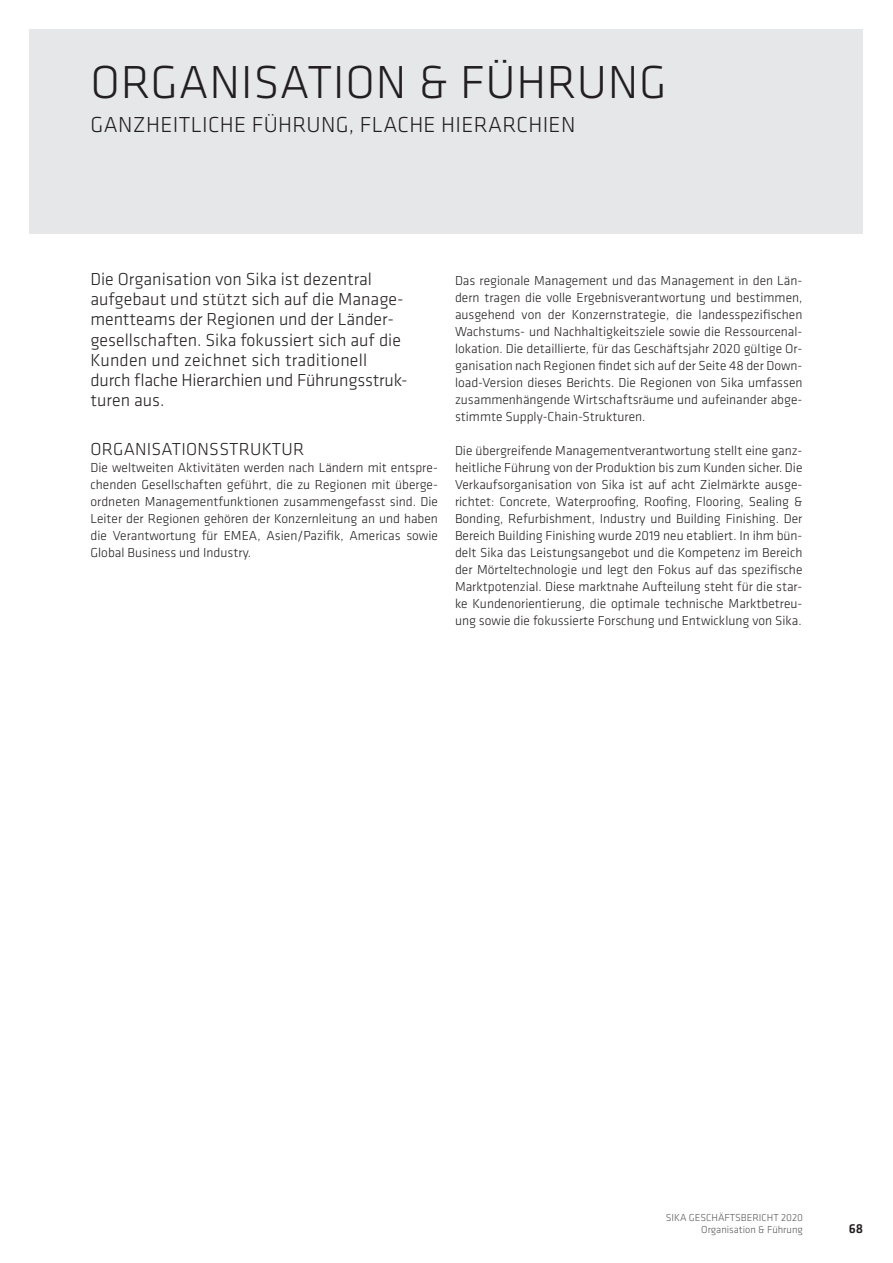
<style>
.page{position:relative;width:893px;height:1263px;background:#fff}
.page>*{position:absolute;margin:0;border:0;box-sizing:border-box;transform-origin:0 0}
.t1{font:300 48px "Klavika";letter-spacing:.015em;color:#231f20}
.t2{font:300 22.5px "Klavika";letter-spacing:.015em;color:#231f20}
.t3{font:300 18px/20.2px "Klavika";color:#231f20}
.t4{font:300 13.5px/17px "Klavika";color:#231f20;text-align:justify}
.t5{font:500 13.5px "Klavika";color:#231f20}
.t6{font:300 10.5px/12.6px "Klavika";color:#57585a;text-align:right}
</style>
<div class="page">
<div style="left:30px;top:30px;width:833px;height:204px;background:#e6e7e9"></div>
<h1 class="t1" style="left:91px;top:53px;width:577px">ORGANISATION &amp; FÜHRUNG</h1>
<h2 class="t2" style="left:91px;top:111px;width:486px">GANZHEITLICHE FÜHRUNG, FLACHE HIERARCHIEN</h2>
<p class="t3" style="left:91px;top:269px;width:319px">Die Organisation von Sika ist dezentral aufgebaut und stützt sich auf die Manage&shy;mentteams der Regionen und der Länder&shy;gesellschaften. Sika fokussiert sich auf die Kunden und zeichnet sich traditionell durch flache Hierarchien und Führungsstruk&shy;turen aus.</p>
<h3 class="t3" style="left:91px;top:439px;width:215px">ORGANISATIONSSTRUKTUR</h3>
<p class="t4" style="left:91px;top:459px;width:349px">Die weltweiten Aktivitäten werden nach Ländern mit entspre&shy;chenden Gesellschaften geführt, die zu Regionen mit überge&shy;ordneten Managementfunktionen zusammengefasst sind. Die Leiter der Regionen gehören der Konzernleitung an und haben die Verantwortung für EMEA, Asien/Pazifik, Americas sowie Global Business und Industry.</p>
<p class="t4" style="left:455px;top:272px;width:349px">Das regionale Management und das Management in den Län&shy;dern tragen die volle Ergebnisverantwortung und bestimmen, ausgehend von der Konzernstrategie, die landesspezifischen Wachstums- und Nachhaltigkeitsziele sowie die Ressourcenal&shy;lokation. Die detaillierte, für das Geschäftsjahr 2020 gültige Or&shy;ganisation nach Regionen findet sich auf der Seite 48 der Down&shy;load-Version dieses Berichts. Die Regionen von Sika umfassen zusammenhängende Wirtschaftsräume und aufeinander abge&shy;stimmte Supply-Chain-Strukturen.</p>
<p class="t4" style="left:455px;top:442px;width:349px">Die übergreifende Managementverantwortung stellt eine ganz&shy;heitliche Führung von der Produktion bis zum Kunden sicher. Die Verkaufsorganisation von Sika ist auf acht Zielmärkte ausge&shy;richtet: Concrete, Waterproofing, Roofing, Flooring, Sealing &amp; Bonding, Refurbishment, Industry und Building Finishing. Der Bereich Building Finishing wurde 2019 neu etabliert. In ihm bün&shy;delt Sika das Leistungsangebot und die Kompetenz im Bereich der Mörteltechnologie und legt den Fokus auf das spezifische Marktpotenzial. Diese marktnahe Aufteilung steht für die star&shy;ke Kundenorientierung, die optimale technische Marktbetreu&shy;ung sowie die fokussierte Forschung und Entwicklung von Sika.</p>
<p class="t6" style="left:666px;top:1211px;width:139px">SIKA GESCHÄFTSBERICHT 2020<br>Organisation &amp; Führung</p>
<p class="t5" style="left:849px;top:1219px;width:16px">68</p>
</div>
